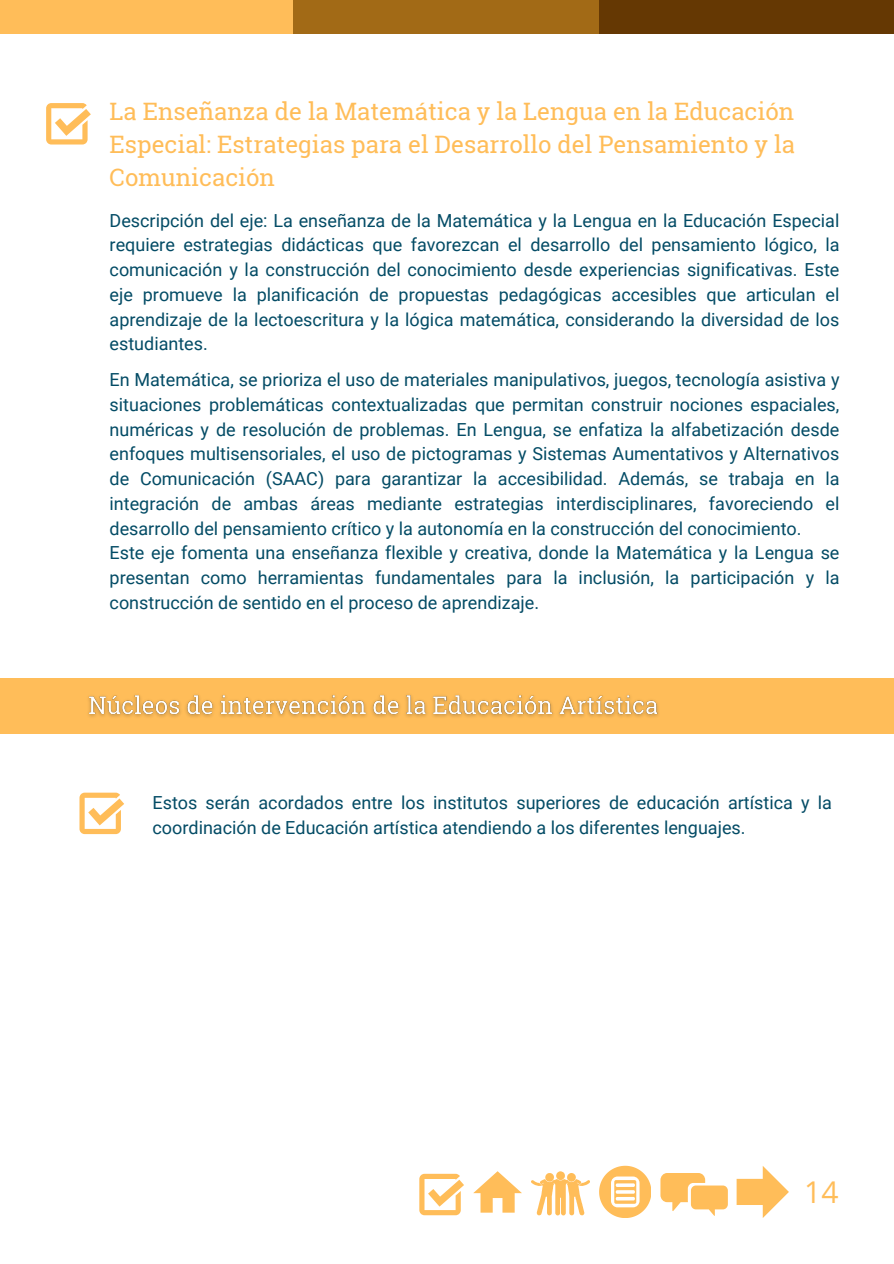
<style>
.page{position:relative;width:894px;height:1264px;background:#fff}
.page>*{position:absolute;margin:0;border:0;box-sizing:border-box;transform-origin:0 0}
.t1{font:30px "Open Sans";color:#ffbd59}
.t2{font:24px/32.7px "Roboto Slab";color:#ffbd59;text-align:justify}
.t3{font:18px/24.8px "Roboto";color:#034b65;text-align:justify}
</style>
<div class="page">
<svg style="left:473px;top:1171px;width:48px;height:41px"></svg>
<svg style="left:531px;top:1171px;width:58px;height:44px"></svg>
<svg style="left:599px;top:1165px;width:51px;height:52px"></svg>
<svg style="left:660px;top:1173px;width:67px;height:42px"></svg>
<svg style="left:419px;top:1173px;width:45px;height:42px"></svg>
<svg style="left:736px;top:1166px;width:52px;height:51px"></svg>
<div style="left:0;top:0;width:300px;height:34px;background:#ffbd59"></div>
<div style="left:598px;top:0;width:295px;height:34px;background:#653803"></div>
<div style="left:293px;top:0;width:305px;height:34px;background:#a26a16"></div>
<div style="left:0;top:678px;width:893px;height:55px;background:#ffbd59"></div>
<img style="left:88px;top:695px;width:571px;height:22px">
<svg style="left:79px;top:792px;width:45px;height:42px"></svg>
<svg style="left:46px;top:103px;width:45px;height:41px"></svg>
<p class="t2" style="left:110px;top:95px;width:686px">La Enseñanza de la Matemática y la Lengua en la Educación Especial: Estrategias para el Desarrollo del Pensamiento y la Comunicación</p>
<p class="t3" style="left:110px;top:208px;width:731px">Descripción del eje: La enseñanza de la Matemática y la Lengua en la Educación Especial requiere estrategias didácticas que favorezcan el desarrollo del pensamiento lógico, la comunicación y la construcción del conocimiento desde experiencias significativas. Este eje promueve la planificación de propuestas pedagógicas accesibles que articulan el aprendizaje de la lectoescritura y la lógica matemática, considerando la diversidad de los estudiantes.</p>
<p class="t3" style="left:110px;top:367px;width:731px">En Matemática, se prioriza el uso de materiales manipulativos, juegos, tecnología asistiva y situaciones problemáticas contextualizadas que permitan construir nociones espaciales, numéricas y de resolución de problemas. En Lengua, se enfatiza la alfabetización desde enfoques multisensoriales, el uso de pictogramas y Sistemas Aumentativos y Alternativos de Comunicación (SAAC) para garantizar la accesibilidad. Además, se trabaja en la integración de ambas áreas mediante estrategias interdisciplinares, favoreciendo el desarrollo del pensamiento crítico y la autonomía en la construcción del conocimiento.</p>
<h2 class="t3" style="left:110px;top:541px;width:731px">Este eje fomenta una enseñanza flexible y creativa, donde la Matemática y la Lengua se presentan como herramientas fundamentales para la inclusión, la participación y la construcción de sentido en el proceso de aprendizaje.</h2>
<p class="t3" style="left:152px;top:790px;width:680px">Estos serán acordados entre los institutos superiores de educación artística y la coordinación de Educación artística atendiendo a los diferentes lenguajes.</p>
<h1 class="t1" style="left:804px;top:1170px;width:36px">14</h1>
</div>
